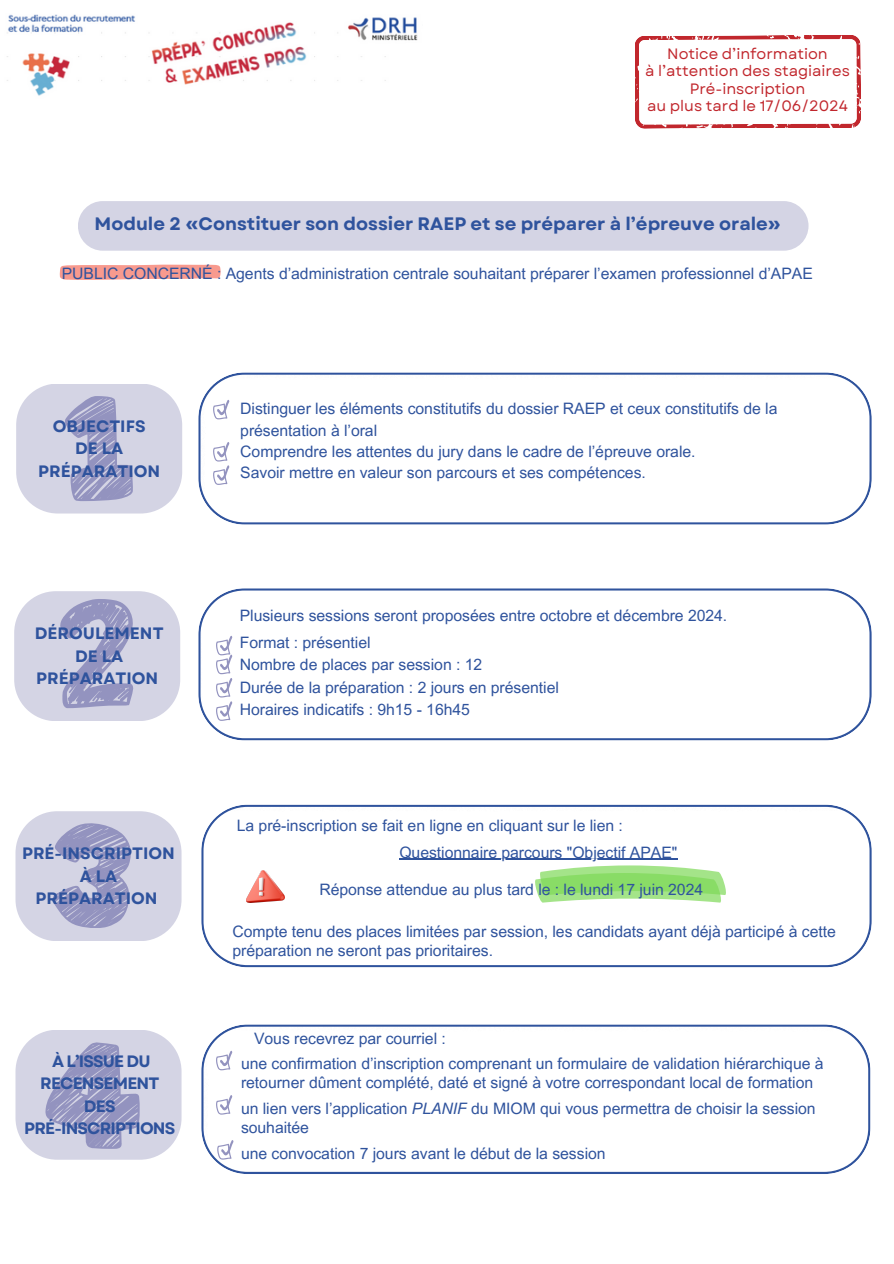
<style>
.page{position:relative;width:894px;height:1264px;background:#fff}
.page>*{position:absolute;margin:0;border:0;box-sizing:border-box;transform-origin:0 0}
.t1{font:700 18px "Garet";color:#2f539d}
.t2{font:700 16.5px/22.5px "Garet";color:#2f539d;text-align:center}
.t3{font:700 16.5px/22.5px "Garet";letter-spacing:-.05em;color:#2f539d;text-align:center}
.t4{font:15.75px/18.8px "Arial MT Pro";color:#2f539d}
.t5{font:15px "Garet";letter-spacing:-.005em;color:#c1272d}
.s1{font-style:italic}
</style>
<div class="page">
<svg style="left:198px;top:588px;width:673px;height:152px"></svg>
<div style="left:78px;top:201px;width:730px;height:50px;background:#d4d4e4;border-radius:25px"></div>
<svg style="left:16px;top:384px;width:166px;height:129px;background:#cbcbdf"></svg>
<svg style="left:14px;top:591px;width:166px;height:130px;background:#c9c9de"></svg>
<svg style="left:201px;top:804px;width:670px;height:163px"></svg>
<svg style="left:15px;top:811px;width:166px;height:130px;background:#c8c8dd"></svg>
<svg style="left:534px;top:865px;width:192px;height:37px;background:#a7e48c"></svg>
<hr style="left:399px;top:858px;width:278px;height:2px;background:#2f539d">
<svg style="left:198px;top:372px;width:673px;height:152px"></svg>
<img style="left:247px;top:870px;width:37px;height:32px">
<svg style="left:15px;top:1030px;width:166px;height:129px;background:#c6c6dc"></svg>
<svg style="left:201px;top:1024px;width:668px;height:150px"></svg>
<img style="left:7px;top:14px;width:411px;height:82px">
<svg style="left:216px;top:1050px;width:16px;height:20px"></svg>
<svg style="left:216px;top:1094px;width:16px;height:20px"></svg>
<svg style="left:217px;top:1139px;width:16px;height:20px"></svg>
<svg style="left:216px;top:635px;width:16px;height:86px"></svg>
<svg style="left:213px;top:399px;width:16px;height:20px"></svg>
<svg style="left:213px;top:442px;width:16px;height:43px"></svg>
<svg style="left:635px;top:36px;width:74px;height:93px"></svg>
<svg style="left:60px;top:265px;width:160px;height:15px;background:#f8a095"></svg>
<p class="t5" style="left:667px;top:43px;width:162px">Notice d’information</p>
<p class="t5" style="left:645px;top:60px;width:206px">à l’attention des stagiaires</p>
<p class="t5" style="left:689px;top:78px;width:117px">Pré-inscription</p>
<p class="t5" style="left:647px;top:95px;width:202px">au plus tard le 17/06/2024</p>
<p class="t1" style="left:94px;top:210px;width:688px">Module 2 «Constituer son dossier RAEP et se préparer à l’épreuve orale»</p>
<h1 class="t4" style="left:62px;top:266px;width:752px">PUBLIC CONCERNÉ : Agents d’administration centrale souhaitant préparer l’examen professionnel d’APAE</h1>
<p class="t2" style="left:38px;top:415px;width:123px">OBJECTIFS<br>DE LA<br>PRÉPARATION</p>
<p class="t2" style="left:35px;top:622px;width:130px">DÉROULEMENT<br>DE LA<br>PRÉPARATION</p>
<p class="t2" style="left:22px;top:842px;width:154px">PRÉ-INSCRIPTION<br>À LA<br>PRÉPARATION</p>
<p class="t3" style="left:24px;top:1049px;width:152px">À L’ISSUE DU<br>RECENSEMENT<br>DES<br>PRÉ-INSCRIPTIONS</p>
<p class="t4" style="left:240px;top:401px;width:538px">Distinguer les éléments constitutifs du dossier RAEP et ceux constitutifs de la</p>
<p class="t4" style="left:240px;top:422px;width:138px">présentation à l’oral</p>
<p class="t4" style="left:240px;top:444px;width:456px">Comprendre les attentes du jury dans le cadre de l’épreuve orale.</p>
<p class="t4" style="left:240px;top:465px;width:407px">Savoir mettre en valeur son parcours et ses compétences.</p>
<p class="t4" style="left:240px;top:608px;width:489px">Plusieurs sessions seront proposées entre octobre et décembre 2024.</p>
<h1 class="t4" style="left:240px;top:635px;width:132px">Format : présentiel</h1>
<p class="t4" style="left:240px;top:657px;width:244px">Nombre de places par session : 12</p>
<p class="t4" style="left:240px;top:679px;width:320px">Durée de la préparation : 2 jours en présentiel</p>
<p class="t4" style="left:240px;top:702px;width:232px">Horaires indicatifs : 9h15 - 16h45</p>
<h2 class="t4" style="left:237px;top:818px;width:387px">La pré-inscription se fait en ligne en cliquant sur le lien :</h2>
<p class="t4" style="left:399px;top:844px;width:279px">Questionnaire parcours "Objectif APAE"</p>
<p class="t4" style="left:319px;top:882px;width:385px">Réponse attendue au plus tard le : le lundi 17 juin 2024</p>
<p class="t4" style="left:232px;top:924px;width:604px">Compte tenu des places limitées par session, les candidats ayant déjà participé à cette préparation ne seront pas prioritaires.</p>
<p class="t4" style="left:254px;top:1030px;width:193px">Vous recevrez par courriel :</p>
<p class="t4" style="left:241px;top:1056px;width:584px">une confirmation d’inscription comprenant un formulaire de validation hiérarchique à retourner dûment complété, daté et signé à votre correspondant local de formation</p>
<p class="t4" style="left:241px;top:1101px;width:576px">un lien vers l’application <span class="s1">PLANIF</span> du MIOM qui vous permettra de choisir la session souhaitée</p>
<p class="t4" style="left:241px;top:1145px;width:366px">une convocation 7 jours avant le début de la session</p>
</div>
